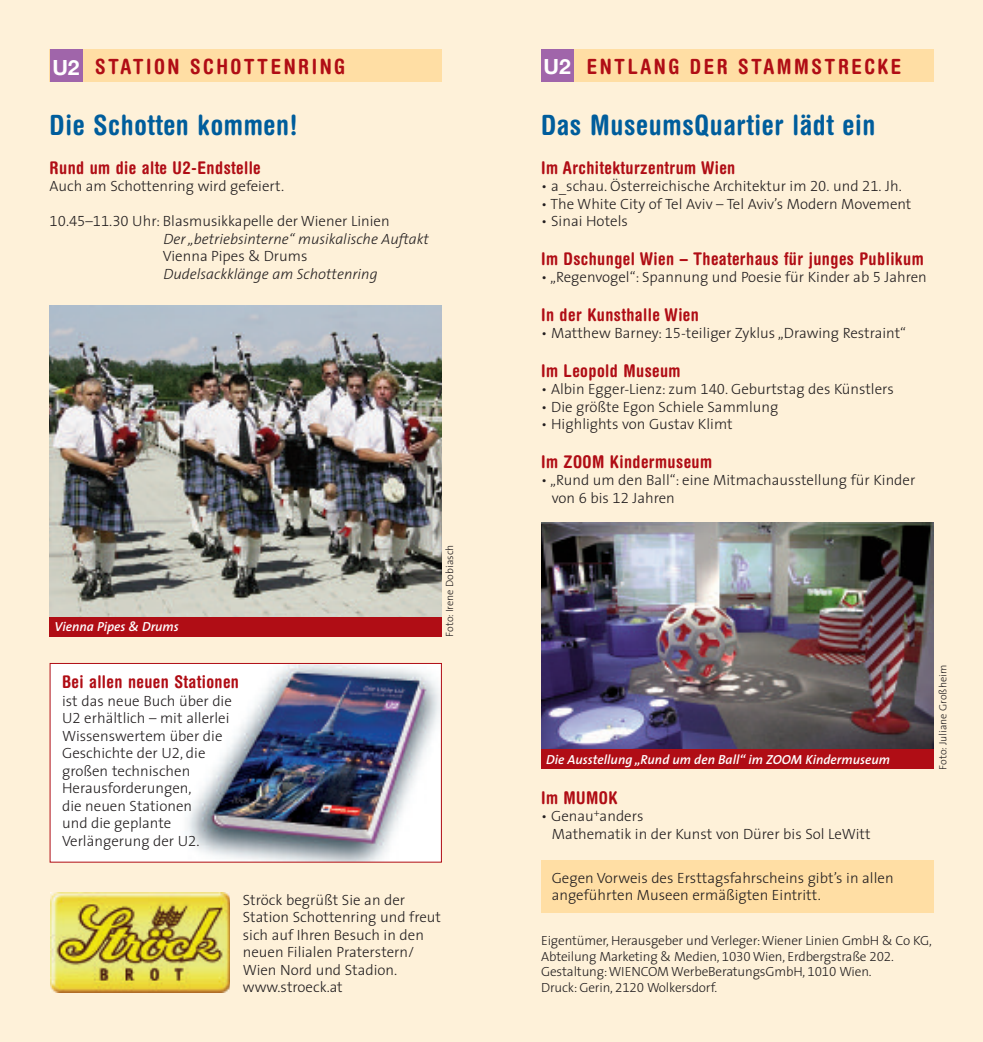
<style>
.page{position:relative;width:983px;height:1042px;background:#fff}
.page>*{position:absolute;margin:0;border:0;box-sizing:border-box;transform-origin:0 0}
.t1{font:700 condensed 28px "Helvetica Rounded";letter-spacing:.025em;color:#005d9c}
.t2{font:700 condensed 21px "Helvetica Rounded";letter-spacing:.12em;color:#b00d15}
.t3{font:700 condensed 17.5px "Helvetica Rounded";letter-spacing:.025em;color:#b00d15}
.t4{font:300 14.88px/17.5px "The Sans";color:#231f20}
.t5{font:italic 300 14.88px/17.5px "The Sans";color:#231f20}
.t6{font:300 13.3px/15.8px "The Sans";letter-spacing:-.01em;color:#231f20}
.t7{font:italic 600 13.12px "The Sans";color:#fff}
.t8{font:300 10.5px "The Sans";color:#231f20}
.s1{font-family:"Helvetica Neue";font-stretch:normal;color:#fff}
.s2{font-family:"The Sans Light Expert";font-weight:400;font-style:normal}
.s3{font-style:normal}
.s4{font-family:"The Sans Light Expert";font-weight:400}
.s5{font-family:"The Sans Light Caps";font-weight:400}
</style>
<div class="page">
<div style="left:0;top:0;width:982px;height:1042px;background:#fef1d9"></div>
<img style="left:50px;top:306px;width:391px;height:311px">
<div style="left:50px;top:617px;width:391px;height:19px;background:#b00d15"></div>
<div style="left:50px;top:50px;width:391px;height:32px;background:#ffdea4"></div>
<div style="left:50px;top:50px;width:32px;height:32px;background:#a065aa"></div>
<img style="left:50px;top:893px;width:180px;height:99px">
<div style="left:50px;top:664px;width:391px;height:197px;background:#fff"></div>
<img style="left:187px;top:665px;width:252px;height:195px">
<div style="left:50px;top:663px;width:391px;height:199px;border:1px solid #b00d15"></div>
<div style="left:541px;top:50px;width:392px;height:32px;background:#ffdea4"></div>
<div style="left:541px;top:50px;width:32px;height:32px;background:#a065aa"></div>
<div style="left:541px;top:860px;width:392px;height:53px;background:#ffdea4"></div>
<img style="left:541px;top:523px;width:392px;height:226px">
<div style="left:541px;top:749px;width:392px;height:19px;background:#b00d15"></div>
<h2 class="t2" style="left:52px;top:59px;width:294px"><span class="s1">U2</span> STATION SCHOTTENRING</h2>
<h1 class="t1" style="left:50px;top:115px;width:249px">Die Schotten kommen!</h1>
<p class="t3" style="left:50px;top:161px;width:212px">Rund um die alte U2-Endstelle</p>
<p class="t4" style="left:50px;top:179px;width:236px">Auch am Schottenring wird gefeiert.</p>
<p class="t5" style="left:163px;top:214px;width:267px;text-indent:-114px"><span class="s2">10.45</span><span class="s3">–</span><span class="s2">11.30</span> <span class="s3">Uhr: Blasmusikkapelle der Wiener Linien<br></span>Der „betriebsinterne“ musikalische Auftakt</p>
<p class="t4" style="left:163px;top:249px;width:146px">Vienna Pipes &amp; Drums</p>
<p class="t5" style="left:163px;top:266px;width:216px">Dudelsackklänge am Schottenring</p>
<p class="t7" style="left:55px;top:622px;width:126px">Vienna Pipes &amp; Drums</p>
<p class="t3" style="left:62px;top:675px;width:178px">Bei allen neuen Stationen</p>
<p class="t4" style="left:62px;top:693px;width:171px">ist das neue Buch über die<br>U<span class="s4">2</span> erhältlich – mit allerlei<br>Wissenswertem über die<br>Geschichte der U<span class="s4">2</span>, die großen technischen<br>Herausforderungen,<br>die neuen Stationen<br>und die geplante<br>Verlängerung der U<span class="s4">2</span>.</p>
<p class="t8" style="left:445px;top:636px;width:93px;rotate:-90deg">Foto: Irene Dobiasch</p>
<p class="t4" style="left:243px;top:892px;width:200px">Ströck begrüßt Sie an der<br>Station Schottenring und freut sich auf Ihren Besuch in den neuen Filialen Praterstern/<br>Wien Nord und Stadion. www.stroeck.at</p>
<h2 class="t2" style="left:543px;top:59px;width:359px"><span class="s1">U2</span> ENTLANG DER STAMMSTRECKE</h2>
<h1 class="t1" style="left:541px;top:115px;width:336px">Das MuseumsQuartier lädt ein</h1>
<p class="t3" style="left:541px;top:161px;width:196px">Im Architekturzentrum Wien</p>
<p class="t4" style="left:541px;top:179px;width:362px">• a_schau. Österreichische Architektur im <span class="s4">20</span><span class="s5">.</span> und <span class="s4">21</span><span class="s5">.</span> Jh.</p>
<p class="t4" style="left:541px;top:196px;width:371px">• The White City of Tel Aviv – Tel Aviv’s Modern Movement</p>
<p class="t4" style="left:541px;top:214px;width:88px">• Sinai Hotels</p>
<p class="t3" style="left:541px;top:252px;width:384px">Im Dschungel Wien – Theaterhaus für junges Publikum</p>
<p class="t4" style="left:541px;top:270px;width:387px">• „Regenvogel“: Spannung und Poesie für Kinder ab <span class="s4">5</span> Jahren</p>
<p class="t3" style="left:541px;top:308px;width:159px">In der Kunsthalle Wien</p>
<p class="t4" style="left:541px;top:326px;width:366px">• Matthew Barney: <span class="s4">15</span>-teiliger Zyklus „Drawing Restraint“</p>
<p class="t3" style="left:541px;top:364px;width:141px">Im Leopold Museum</p>
<p class="t4" style="left:541px;top:382px;width:354px">• Albin Egger-Lienz: zum <span class="s4">140</span>. Geburtstag des Künstlers</p>
<p class="t4" style="left:541px;top:399px;width:239px">• Die größte Egon Schiele Sammlung</p>
<p class="t4" style="left:541px;top:417px;width:193px">• Highlights von Gustav Klimt</p>
<p class="t3" style="left:541px;top:455px;width:172px">Im ZOOM Kindermuseum</p>
<p class="t4" style="left:551px;top:473px;width:365px;text-indent:-11px">• „Rund um den Ball“: eine Mitmachausstellung für Kinder von <span class="s4">6</span> bis <span class="s4">12</span> Jahren</p>
<p class="t7" style="left:546px;top:754px;width:345px">Die Ausstellung „Rund um den Ball“ im ZOOM Kindermuseum</p>
<p class="t3" style="left:541px;top:791px;width:78px">Im MUMOK</p>
<p class="t4" style="left:551px;top:809px;width:320px;text-indent:-11px">• Genau<sup>+</sup>anders<br>Mathematik in der Kunst von Dürer bis Sol LeWitt</p>
<p class="t4" style="left:551px;top:870px;width:343px">Gegen Vorweis des Ersttagsfahrscheins gibt’s in allen angeführten Museen ermäßigten Eintritt.</p>
<p class="t8" style="left:938px;top:769px;width:106px;rotate:-90deg">Foto: Juliane Großheim</p>
<p class="t6" style="left:541px;top:934px;width:392px">Eigentümer, Herausgeber und Verleger:Wiener Linien GmbH &amp; Co KG, Abteilung Marketing &amp; Medien, <span class="s4">1030</span> Wien, Erdbergstraße <span class="s4">202</span>.<br>Gestaltung:WIENCOM WerbeBeratungsGmbH, <span class="s4">1010</span> Wien.<br>Druck: Gerin, <span class="s4">2120</span> Wolkersdorf.</p>
</div>
